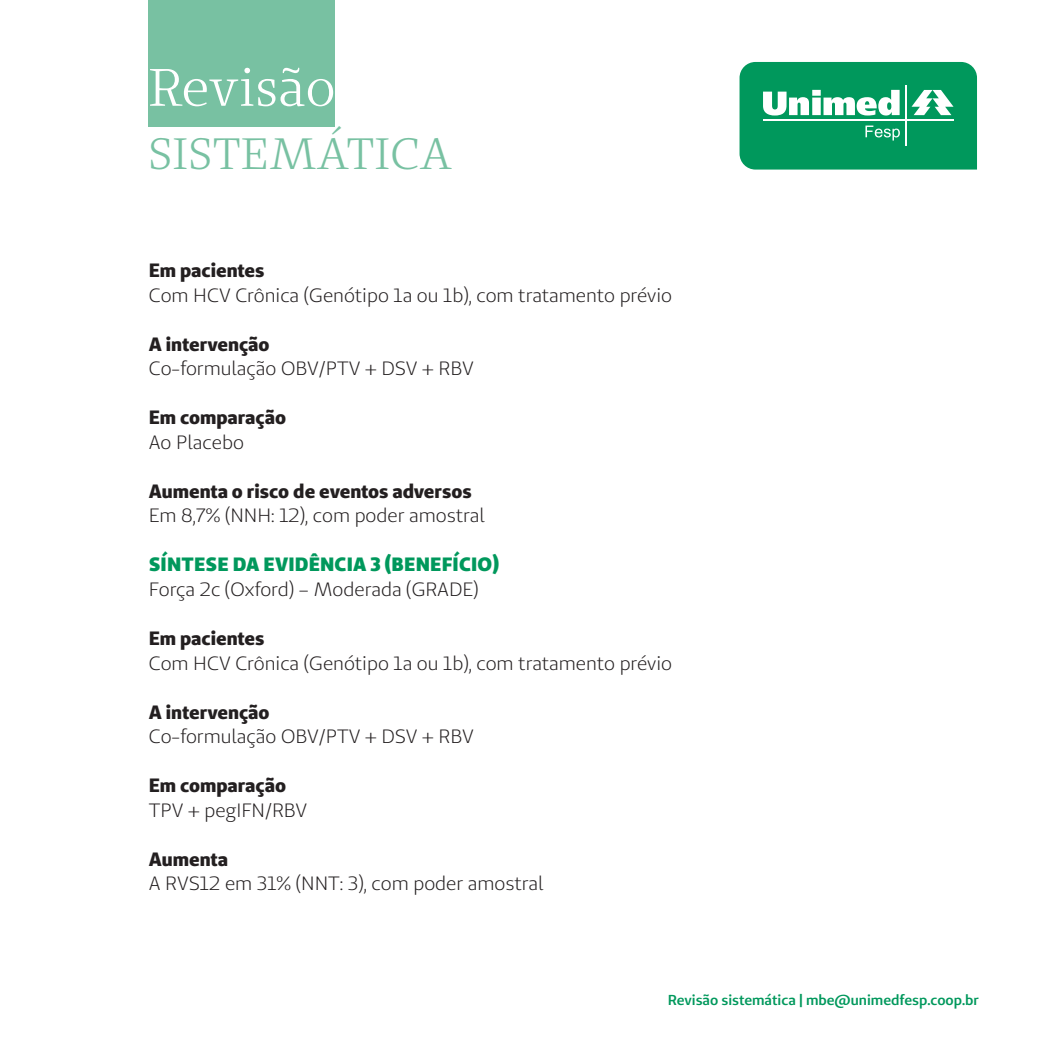
<style>
.page{position:relative;width:1042px;height:1042px;background:#fff}
.page>*{position:absolute;margin:0;border:0;box-sizing:border-box;transform-origin:0 0}
.t1{font:52.5px "Unimed Serif";color:#fff}
.t2{font:43.75px "Unimed Serif";letter-spacing:.01em;color:#78c1a2}
.Texto{font:19.25px "Unimed Sans";color:#231f20}
.Texto-2{font:800 19.25px "Unimed Sans";color:#231f20}
.Intertítulo{font:900 19.25px "Unimed Sans";letter-spacing:.01em;color:#00985c}
.t3{font:600 14.35px "Unimed Sans";color:#00985c}
</style>
<div class="page">
<div style="left:148px;top:0;width:186px;height:127px;background:#78c1a2"></div>
<svg style="left:739px;top:62px;width:238px;height:108px"></svg>
<h1 class="t1" style="left:148px;top:54px;width:189px">Revisão</h1>
<h2 class="t2" style="left:148px;top:126px;width:305px">SISTEMÁTICA</h2>
<p class="Texto-2" style="left:149px;top:258px;width:117px">Em pacientes</p>
<p class="Texto" style="left:149px;top:283px;width:525px">Com HCV Crônica (Genótipo 1a ou 1b), com tratamento prévio</p>
<p class="Texto-2" style="left:149px;top:331px;width:122px">A intervenção</p>
<p class="Texto" style="left:149px;top:356px;width:326px">Co-formulação OBV/PTV + DSV + RBV</p>
<p class="Texto-2" style="left:149px;top:405px;width:139px">Em comparação</p>
<p class="Texto" style="left:149px;top:430px;width:97px">Ao Placebo</p>
<p class="Texto-2" style="left:149px;top:478px;width:324px">Aumenta o risco de eventos adversos</p>
<p class="Texto" style="left:149px;top:503px;width:338px">Em 8,7% (NNH: 12), com poder amostral</p>
<p class="Intertítulo" style="left:149px;top:552px;width:352px">SÍNTESE DA EVIDÊNCIA 3 (BENEFÍCIO)</p>
<p class="Texto" style="left:149px;top:577px;width:331px">Força 2c (Oxford) – Moderada (GRADE)</p>
<p class="Texto-2" style="left:149px;top:625px;width:117px">Em pacientes</p>
<p class="Texto" style="left:149px;top:650px;width:525px">Com HCV Crônica (Genótipo 1a ou 1b), com tratamento prévio</p>
<p class="Texto-2" style="left:149px;top:699px;width:122px">A intervenção</p>
<p class="Texto" style="left:149px;top:724px;width:326px">Co-formulação OBV/PTV + DSV + RBV</p>
<p class="Texto-2" style="left:149px;top:772px;width:139px">Em comparação</p>
<p class="Texto" style="left:149px;top:797px;width:160px">TPV + pegIFN/RBV</p>
<p class="Texto-2" style="left:149px;top:846px;width:81px">Aumenta</p>
<p class="Texto" style="left:149px;top:871px;width:396px">A RVS12 em 31% (NNT: 3), com poder amostral</p>
<p class="t3" style="left:668px;top:990px;width:313px">Revisão sistemática | mbe@unimedfesp.coop.br</p>
</div>
